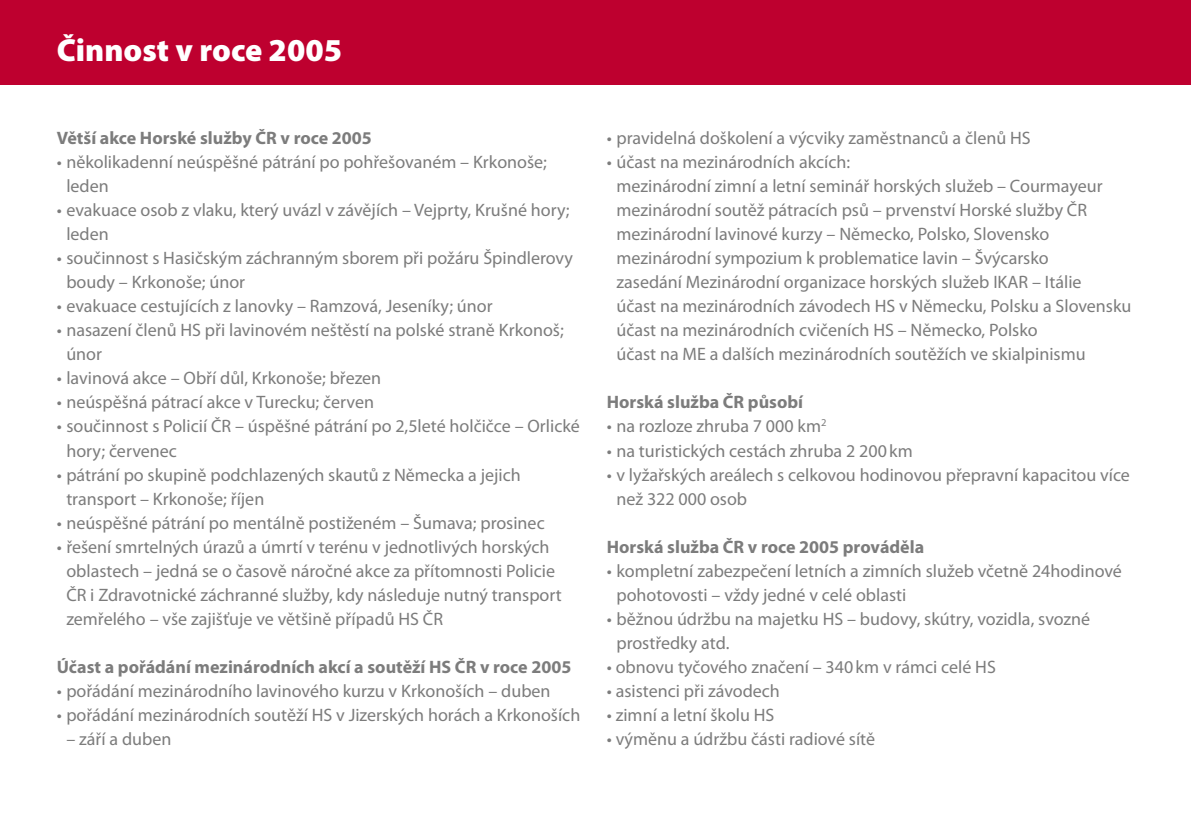
<style>
.page{position:relative;width:1191px;height:840px;background:#fff}
.page>*{position:absolute;margin:0;border:0;box-sizing:border-box;transform-origin:0 0}
.t1{font:900 32px "Myriad Pro";color:#fff}
.t2{font:18px/24px "Myriad Pro";color:#7c7c7c}
.t3{font:700 18px "Myriad Pro";color:#7c7c7c}
</style>
<div class="page">
<div style="left:0;top:0;width:1191px;height:85px;background:#be002f"></div>
<h1 class="t1" style="left:57px;top:32px;width:287px">Činnost v roce 2005</h1>
<p class="t3" style="left:57px;top:128px;width:316px">Větší akce Horské služby ČR v roce 2005</p>
<p class="t2" style="left:66px;top:150px;width:482px;text-indent:-10px">• několikadenní neúspěšné pátrání po pohřešovaném – Krkonoše; leden</p>
<p class="t2" style="left:66px;top:198px;width:505px;text-indent:-10px">• evakuace osob z vlaku, který uvázl v závějích – Vejprty, Krušné hory; leden</p>
<p class="t2" style="left:66px;top:246px;width:508px;text-indent:-10px">• součinnost s Hasičským záchranným sborem při požáru Špindlerovy boudy – Krkonoše; únor</p>
<p class="t2" style="left:57px;top:294px;width:437px">• evakuace cestujících z lanovky – Ramzová, Jeseníky; únor</p>
<p class="t2" style="left:66px;top:318px;width:499px;text-indent:-10px">• nasazení členů HS při lavinovém neštěstí na polské straně Krkonoš; únor</p>
<p class="t2" style="left:57px;top:366px;width:326px">• lavinová akce – Obří důl, Krkonoše; březen</p>
<p class="t2" style="left:57px;top:390px;width:319px">• neúspěšná pátrací akce v Turecku; červen</p>
<p class="t2" style="left:66px;top:414px;width:515px;text-indent:-10px">• součinnost s Policií ČR – úspěšné pátrání po 2,5leté holčičce – Orlické hory; červenec</p>
<p class="t2" style="left:66px;top:462px;width:456px;text-indent:-10px">• pátrání po skupině podchlazených skautů z Německa a jejich transport – Krkonoše; říjen</p>
<p class="t2" style="left:57px;top:510px;width:489px">• neúspěšné pátrání po mentálně postiženém – Šumava; prosinec</p>
<p class="t2" style="left:66px;top:534px;width:497px;text-indent:-10px">• řešení smrtelných úrazů a úmrtí v terénu v jednotlivých horských oblastech – jedná se o časově náročné akce za přítomnosti Policie ČR i Zdravotnické záchranné služby, kdy následuje nutný transport zemřelého – vše zajišťuje ve většině případů HS ČR</p>
<p class="t3" style="left:57px;top:656px;width:516px">Účast a pořádání mezinárodních akcí a soutěží HS ČR v roce 2005</p>
<p class="t2" style="left:57px;top:678px;width:495px">• pořádání mezinárodního lavinového kurzu v Krkonoších – duben</p>
<p class="t2" style="left:57px;top:702px;width:525px">• pořádání mezinárodních soutěží HS v Jizerských horách a Krkonoších</p>
<p class="t2" style="left:66px;top:726px;width:106px">– září a duben</p>
<p class="t2" style="left:607px;top:126px;width:425px">• pravidelná doškolení a výcviky zaměstnanců a členů HS</p>
<p class="t2" style="left:616px;top:150px;width:516px;text-indent:-10px">• účast na mezinárodních akcích:<br>mezinárodní zimní a letní seminář horských služeb – Courmayeur mezinárodní soutěž pátracích psů – prvenství Horské služby ČR mezinárodní lavinové kurzy – Německo, Polsko, Slovensko mezinárodní sympozium k problematice lavin – Švýcarsko<br>zasedání Mezinárodní organizace horských služeb IKAR – Itálie<br>účast na mezinárodních závodech HS v Německu, Polsku a Slovensku účast na mezinárodních cvičeních HS – Německo, Polsko<br>účast na ME a dalších mezinárodních soutěžích ve skialpinismu</p>
<p class="t3" style="left:607px;top:392px;width:198px">Horská služba ČR působí</p>
<p class="t2" style="left:607px;top:414px;width:221px">• na rozloze zhruba 7 000 km<sup>2</sup></p>
<p class="t2" style="left:607px;top:438px;width:307px">• na turistických cestách zhruba 2 200 km</p>
<p class="t2" style="left:616px;top:462px;width:515px;text-indent:-10px">• v lyžařských areálech s celkovou hodinovou přepravní kapacitou více než 322 000 osob</p>
<p class="t3" style="left:607px;top:536px;width:319px">Horská služba ČR v roce 2005 prováděla</p>
<p class="t2" style="left:616px;top:558px;width:507px;text-indent:-10px">• kompletní zabezpečení letních a zimních služeb včetně 24hodinové pohotovosti – vždy jedné v celé oblasti</p>
<p class="t2" style="left:616px;top:606px;width:475px;text-indent:-10px">• běžnou údržbu na majetku HS – budovy, skútry, vozidla, svozné prostředky atd.</p>
<p class="t2" style="left:607px;top:654px;width:390px">• obnovu tyčového značení – 340 km v rámci celé HS</p>
<p class="t2" style="left:607px;top:678px;width:175px">• asistenci při závodech</p>
<p class="t2" style="left:607px;top:702px;width:169px">• zimní a letní školu HS</p>
<p class="t2" style="left:607px;top:726px;width:270px">• výměnu a údržbu části radiové sítě</p>
</div>
